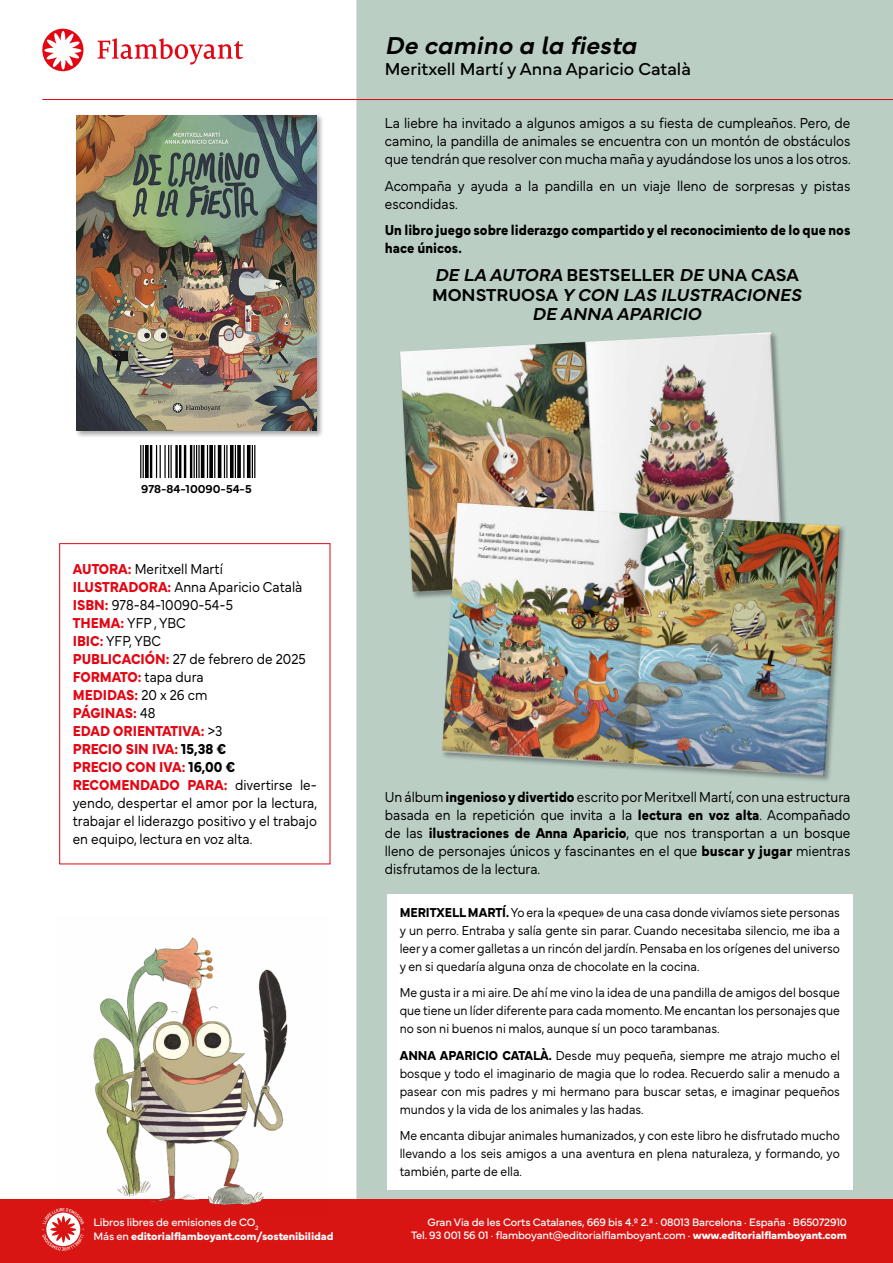
<style>
.page{position:relative;width:893px;height:1263px;background:#fff}
.page>*{position:absolute;margin:0;border:0;box-sizing:border-box;transform-origin:0 0}
.t1{font:italic 600 25.5px "Mundial";color:#020203}
.t2{font:italic 600 18px/19.5px "Mundial";color:#020203;text-align:center}
.t3{font:18px "Mundial";color:#020203}
.t4{font:300 15px/18px "Mundial";color:#000;text-align:justify;scale:.9 1}
.t5{font:700 15px/18px "Mundial";color:#000;scale:.9 1}
.t6{font:300 13.5px/18px "Mundial";color:#000;text-align:justify;scale:.9 1}
.t7{font:600 12px "Mundial";color:#000}
.t8{font:11.25px/13.5px "Mundial";letter-spacing:-.015em;color:#fff;text-align:right}
.t9{font:700 11.25px/14.4px "Mundial";letter-spacing:-.015em;color:#fff}
.s1{font-style:normal}
.s2{font-weight:700;color:#e30613}
.s3{font-weight:700}
.s4{font-weight:400}
</style>
<div class="page">
<div style="left:356px;top:0;width:537px;height:1263px;background:#bacec4;border:2px solid #bacec4"></div>
<div style="left:0;top:1199px;width:893px;height:64px;background:#d81513"></div>
<svg style="left:42px;top:29px;width:42px;height:42px"></svg>
<svg style="left:98px;top:38px;width:145px;height:27px"></svg>
<hr style="left:42px;top:99px;width:851px;height:1px;background:#e10917">
<svg style="left:42px;top:1209px;width:42px;height:42px"></svg>
<div style="left:387px;top:894px;width:466px;height:295px;background:#fff"></div>
<div style="left:59px;top:543px;width:271px;height:321px;border:1px solid #e30613"></div>
<div style="left:75px;top:114px;width:249px;height:324px;background:#000;opacity:.35"></div>
<img style="left:76px;top:115px;width:241px;height:315px">
<hr style="left:143px;top:446px;width:1px;height:31px;background:#000">
<hr style="left:140px;top:446px;width:1px;height:31px;background:#000">
<svg style="left:145px;top:446px;width:4px;height:31px"></svg>
<hr style="left:150px;top:446px;width:2px;height:31px;background:#000">
<hr style="left:170px;top:446px;width:2px;height:31px;background:#000">
<hr style="left:168px;top:446px;width:1px;height:31px;background:#000">
<hr style="left:164px;top:446px;width:2px;height:31px;background:#000">
<hr style="left:160px;top:446px;width:1px;height:31px;background:#000">
<hr style="left:156px;top:446px;width:1px;height:31px;background:#000">
<hr style="left:190px;top:446px;width:2px;height:31px;background:#000">
<hr style="left:184px;top:446px;width:2px;height:31px;background:#000">
<hr style="left:179px;top:446px;width:2px;height:31px;background:#000">
<hr style="left:175px;top:446px;width:3px;height:31px;background:#000">
<hr style="left:198px;top:446px;width:2px;height:31px;background:#000">
<hr style="left:196px;top:446px;width:1px;height:31px;background:#000">
<hr style="left:194px;top:446px;width:1px;height:31px;background:#000">
<hr style="left:201px;top:446px;width:3px;height:31px;background:#000">
<hr style="left:207px;top:446px;width:1px;height:31px;background:#000">
<svg style="left:209px;top:446px;width:4px;height:31px"></svg>
<hr style="left:214px;top:446px;width:1px;height:31px;background:#000">
<hr style="left:218px;top:446px;width:3px;height:31px;background:#000">
<hr style="left:226px;top:446px;width:2px;height:31px;background:#000">
<hr style="left:224px;top:446px;width:1px;height:31px;background:#000">
<svg style="left:230px;top:446px;width:4px;height:31px"></svg>
<hr style="left:235px;top:446px;width:1px;height:31px;background:#000">
<svg style="left:237px;top:446px;width:4px;height:31px"></svg>
<hr style="left:243px;top:446px;width:1px;height:31px;background:#000">
<svg style="left:247px;top:446px;width:4px;height:31px"></svg>
<hr style="left:254px;top:446px;width:1px;height:31px;background:#000">
<hr style="left:252px;top:446px;width:1px;height:31px;background:#000">
<div style="left:399px;top:331px;width:392px;height:269px;background:#000;opacity:.35"></div>
<img style="left:400px;top:332px;width:383px;height:260px">
<div style="left:441px;top:502px;width:406px;height:281px;background:#000;opacity:.35"></div>
<img style="left:442px;top:503px;width:398px;height:273px">
<img style="left:57px;top:937px;width:231px;height:277px">
<h1 class="t1" style="left:385px;top:25px;width:253px">De camino a la fiesta</h1>
<p class="t3" style="left:385px;top:54px;width:308px">Meritxell Martí y Anna Aparicio Català</p>
<p class="t4" style="left:385px;top:113px;width:519px">La liebre ha invitado a algunos amigos a su fiesta de cumpleaños. Pero, de camino, la pandilla de animales se encuentra con un montón de obstáculos que tendrán que resolver con mucha maña y ayudándose los unos a los otros.</p>
<p class="t4" style="left:385px;top:175px;width:519px">Acompaña y ayuda a la pandilla en un viaje lleno de sorpresas y pistas escondidas.</p>
<p class="t5" style="left:385px;top:220px;width:519px">Un libro juego sobre liderazgo compartido y el reconocimiento de lo que nos hace únicos.</p>
<p class="t2" style="left:432px;top:264px;width:371px">DE LA AUTORA <span class="s1">BESTSELLER</span> DE <span class="s1">UNA CASA<br>MONSTRUOSA</span> Y CON LAS ILUSTRACIONES<br>DE ANNA APARICIO</p>
<p class="t7" style="left:141px;top:480px;width:112px">978-84-10090-54-5</p>
<p class="t4" style="left:73px;top:558px;width:273px;text-align:left"><span class="s2">AUTORA:</span> Meritxell Martí<br><span class="s2">ILUSTRADORA:</span> Anna Aparicio Català<br><span class="s2">ISBN:</span> 978-84-10090-54-5<br><span class="s2">THEMA:</span> YFP , YBC<br><span class="s2">IBIC:</span> YFP, YBC<br><span class="s2">PUBLICACIÓN:</span> 27 de febrero de 2025<br><span class="s2">FORMATO:</span> tapa dura<br><span class="s2">MEDIDAS:</span> 20 x 26 cm<br><span class="s2">PÁGINAS:</span> 48<br><span class="s2">EDAD ORIENTATIVA:</span> &gt;3<br><span class="s2">PRECIO SIN IVA:</span> <span class="s3">15,38 €<br></span><span class="s2">PRECIO CON IVA:</span> <span class="s3">16,00 €<br></span><span class="s2">RECOMENDADO PARA:</span> divertirse le&shy;yendo, despertar el amor por la lectura, trabajar el liderazgo positivo y el trabajo en equipo, lectura en voz alta.</p>
<p class="t9" style="left:94px;top:1214px;width:242px"><span class="s4">Libros libres de emisiones de CO</span><sub>2<br></sub><span class="s4">Más en</span> editorialflamboyant.com/sostenibilidad</p>
<p class="t4" style="left:385px;top:787px;width:519px">Un álbum <span class="s3">ingenioso y divertido</span> escrito por Meritxell Martí, con una estructura basada en la repetición que invita a la <span class="s3">lectura en voz alta</span>. Acompañado de las <span class="s3">ilustraciones de Anna Aparicio</span>, que nos transportan a un bosque lleno de personajes únicos y fascinantes en el que <span class="s3">buscar y jugar</span> mientras disfrutamos de la lectura.</p>
<p class="t6" style="left:400px;top:902px;width:491px"><span class="s3">MERITXELL MARTÍ.</span> Yo era la «peque» de una casa donde vivíamos siete personas y un perro. Entraba y salía gente sin parar. Cuando necesitaba silencio, me iba a leer y a comer galletas a un rincón del jardín. Pensaba en los orígenes del universo y en si quedaría alguna onza de chocolate en la cocina.</p>
<p class="t6" style="left:400px;top:982px;width:491px">Me gusta ir a mi aire. De ahí me vino la idea de una pandilla de amigos del bosque que tiene un líder diferente para cada momento. Me encantan los personajes que no son ni buenos ni malos, aunque sí un poco tarambanas.</p>
<p class="t6" style="left:400px;top:1045px;width:491px"><span class="s3">ANNA APARICIO CATALÀ.</span> Desde muy pequeña, siempre me atrajo mucho el bosque y todo el imaginario de magia que lo rodea. Recuerdo salir a menudo a pasear con mis padres y mi hermano para buscar setas, e imaginar pequeños mundos y la vida de los animales y las hadas.</p>
<p class="t6" style="left:400px;top:1125px;width:491px">Me encanta dibujar animales humanizados, y con este libro he disfrutado mucho llevando a los seis amigos a una aventura en plena naturaleza, y formando, yo también, parte de ella.</p>
<p class="t8" style="left:411px;top:1214px;width:437px">Gran Via de les Corts Catalanes, 669 bis 4.º 2.ª · 08013 Barcelona · España · B65072910<br>Tel. 93 001 56 01 · flamboyant@editorialflamboyant.com · <span class="s3">www.editorialflamboyant.com</span></p>
</div>
